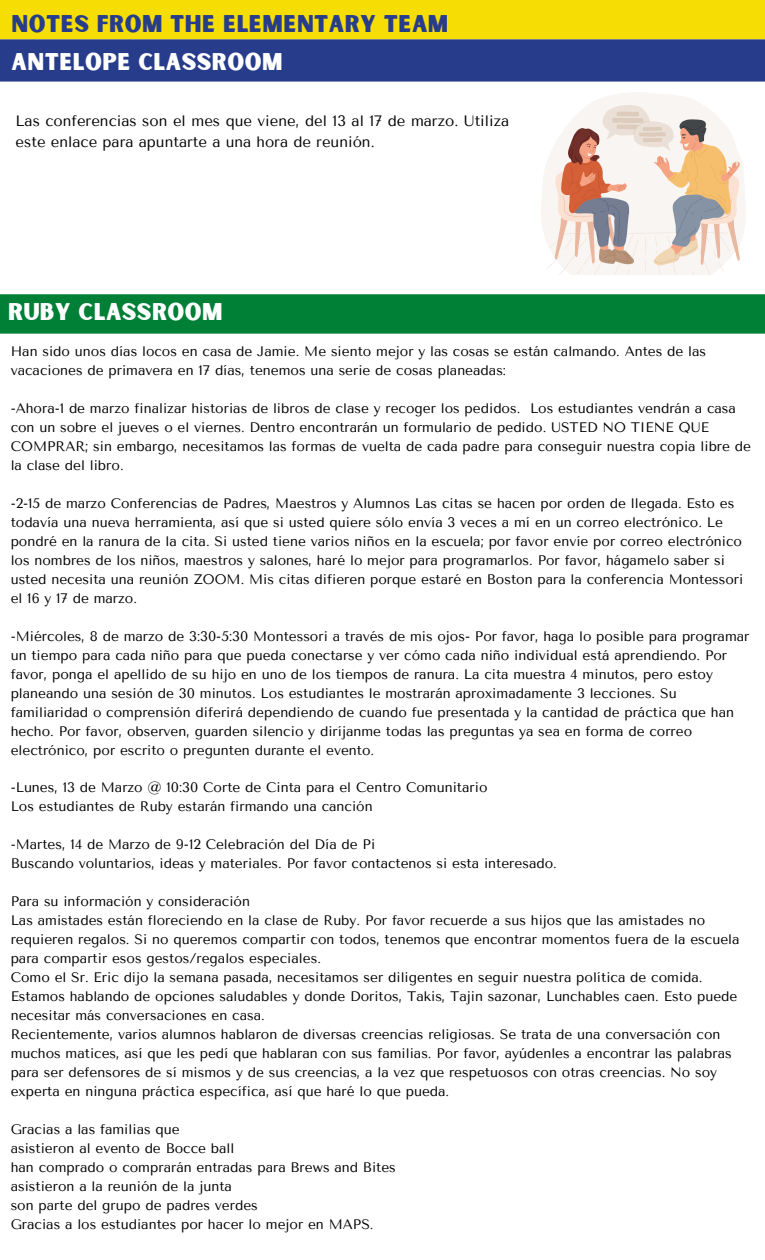
<style>
.page{position:relative;width:765px;height:1260px;background:#fff}
.page>*{position:absolute;margin:0;border:0;box-sizing:border-box;transform-origin:0 0}
.t1{font:23.12px "Sunborn Sans One";letter-spacing:.015em;color:#fff}
.t2{font:23.12px "Sunborn Sans One";letter-spacing:.015em;color:#273d8b}
.t3{font:15px/20.6px "Tenor Sans";color:#000}
.t4{font:13.75px/19px "Tenor Sans";color:#000}
</style>
<div class="page">
<div style="left:0;top:0;width:765px;height:39px;background:#f6de05"></div>
<div style="left:0;top:39px;width:765px;height:43px;background:#273d8b"></div>
<div style="left:0;top:294px;width:765px;height:40px;background:#008037"></div>
<svg style="left:541px;top:92px;width:204px;height:183px"></svg>
<h1 class="t2" style="left:12px;top:9px;width:438px">NOTES FROM THE ELEMENTARY TEAM</h1>
<h1 class="t1" style="left:12px;top:47px;width:272px">ANTELOPE CLASSROOM</h1>
<p class="t3" style="left:16px;top:111px;width:495px">Las conferencias son el mes que viene, del 13 al 17 de marzo. Utiliza este enlace para apuntarte a una hora de reunión.</p>
<h1 class="t1" style="left:8px;top:297px;width:216px">RUBY CLASSROOM</h1>
<p class="t4" style="left:11px;top:342px;width:697px">Han sido unos días locos en casa de Jamie. Me siento mejor y las cosas se están calmando. Antes de las vacaciones de primavera en 17 días, tenemos una serie de cosas planeadas:</p>
<p class="t4" style="left:11px;top:399px;width:742px">-Ahora-1 de marzo finalizar historias de libros de clase y recoger los pedidos. Los estudiantes vendrán a casa con un sobre el jueves o el viernes. Dentro encontrarán un formulario de pedido. USTED NO TIENE QUE COMPRAR; sin embargo, necesitamos las formas de vuelta de cada padre para conseguir nuestra copia libre de la clase del libro.</p>
<p class="t4" style="left:11px;top:494px;width:734px">-2-15 de marzo Conferencias de Padres, Maestros y Alumnos Las citas se hacen por orden de llegada. Esto es todavía una nueva herramienta, así que si usted quiere sólo envía 3 veces a mí en un correo electrónico. Le pondré en la ranura de la cita. Si usted tiene varios niños en la escuela; por favor envíe por correo electrónico los nombres de los niños, maestros y salones, haré lo mejor para programarlos. Por favor, hágamelo saber si usted necesita una reunión ZOOM. Mis citas difieren porque estaré en Boston para la conferencia Montessori el 16 y 17 de marzo.</p>
<p class="t4" style="left:11px;top:627px;width:740px">-Miércoles, 8 de marzo de 3:30-5:30 Montessori a través de mis ojos- Por favor, haga lo posible para programar un tiempo para cada niño para que pueda conectarse y ver cómo cada niño individual está aprendiendo. Por favor, ponga el apellido de su hijo en uno de los tiempos de ranura. La cita muestra 4 minutos, pero estoy planeando una sesión de 30 minutos. Los estudiantes le mostrarán aproximadamente 3 lecciones. Su familiaridad o comprensión diferirá dependiendo de cuando fue presentada y la cantidad de práctica que han hecho. Por favor, observen, guarden silencio y diríjanme todas las preguntas ya sea en forma de correo electrónico, por escrito o pregunten durante el evento.</p>
<p class="t4" style="left:11px;top:778px;width:478px">-Lunes, 13 de Marzo @ 10:30 Corte de Cinta para el Centro Comunitario<br>Los estudiantes de Ruby estarán firmando una canción</p>
<p class="t4" style="left:11px;top:835px;width:548px">-Martes, 14 de Marzo de 9-12 Celebración del Día de Pi<br>Buscando voluntarios, ideas y materiales. Por favor contactenos si esta interesado.</p>
<p class="t4" style="left:11px;top:892px;width:730px">Para su información y consideración<br>Las amistades están floreciendo en la clase de Ruby. Por favor recuerde a sus hijos que las amistades no requieren regalos. Si no queremos compartir con todos, tenemos que encontrar momentos fuera de la escuela para compartir esos gestos/regalos especiales.<br>Como el Sr. Eric dijo la semana pasada, necesitamos ser diligentes en seguir nuestra política de comida.<br>Estamos hablando de opciones saludables y donde Doritos, Takis, Tajin sazonar, Lunchables caen. Esto puede necesitar más conversaciones en casa.<br>Recientemente, varios alumnos hablaron de diversas creencias religiosas. Se trata de una conversación con muchos matices, así que les pedí que hablaran con sus familias. Por favor, ayúdenles a encontrar las palabras para ser defensores de sí mismos y de sus creencias, a la vez que respetuosos con otras creencias. No soy experta en ninguna práctica específica, así que haré lo que pueda.</p>
<p class="t4" style="left:11px;top:1120px;width:387px">Gracias a las familias que<br>asistieron al evento de Bocce ball<br>han comprado o comprarán entradas para Brews and Bites asistieron a la reunión de la junta<br>son parte del grupo de padres verdes<br>Gracias a los estudiantes por hacer lo mejor en MAPS.</p>
</div>
